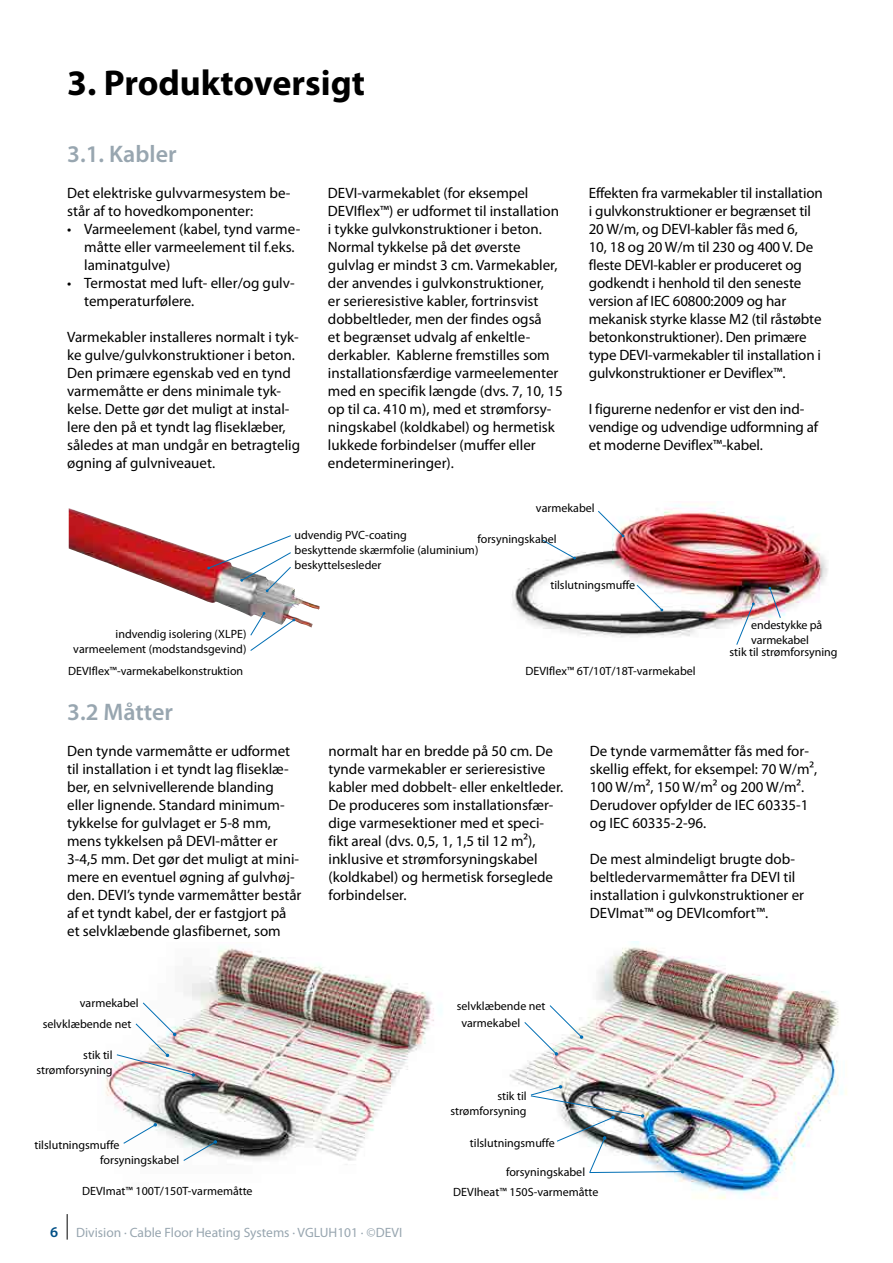
<style>
.page{position:relative;width:893px;height:1263px;background:#fff}
.page>*{position:absolute;margin:0;border:0;box-sizing:border-box;transform-origin:0 0}
.t1{font:700 36px "Myriad Pro";color:#000}
.t2{font:600 24px "Myriad Pro";color:#98a6b0}
.t3{font:15px/18px "Myriad Pro";color:#000}
.t4{font:13.5px "Myriad Pro";color:#98a6b0}
.t5{font:12px/14.4px "Myriad Pro";color:#000}
.s1{font-weight:600;font-size:15px;color:#004f86}
</style>
<div class="page">
<img style="left:105px;top:946px;width:337px;height:219px">
<svg style="left:183px;top:1140px;width:34px;height:22px"></svg>
<svg style="left:122px;top:1123px;width:35px;height:21px"></svg>
<svg style="left:116px;top:1002px;width:79px;height:75px"></svg>
<img style="left:512px;top:505px;width:316px;height:133px">
<svg style="left:541px;top:539px;width:35px;height:20px"></svg>
<svg style="left:636px;top:584px;width:27px;height:27px"></svg>
<svg style="left:597px;top:510px;width:27px;height:27px"></svg>
<svg style="left:736px;top:602px;width:19px;height:43px"></svg>
<svg style="left:768px;top:587px;width:13px;height:32px"></svg>
<img style="left:69px;top:508px;width:250px;height:119px">
<img style="left:207px;top:535px;width:85px;height:57px">
<svg style="left:250px;top:612px;width:45px;height:39px"></svg>
<img style="left:509px;top:941px;width:338px;height:258px">
<svg style="left:523px;top:1004px;width:60px;height:51px"></svg>
<img style="left:530px;top:1085px;width:154px;height:89px">
<svg style="left:67px;top:1214px;width:1px;height:25px"></svg>
<h1 class="t1" style="left:67px;top:63px;width:299px">3. Produktoversigt</h1>
<h2 class="t2" style="left:67px;top:140px;width:111px">3.1. Kabler</h2>
<p class="t3" style="left:67px;top:184px;width:225px">Det elektriske gulvvarmesystem be&shy;står af to hovedkomponenter:</p>
<p class="t3" style="left:84px;top:220px;width:218px;text-indent:-17px">• Varmeelement (kabel, tynd varme&shy;måtte eller varmeelement til f.eks. laminatgulve)</p>
<p class="t3" style="left:84px;top:274px;width:212px;text-indent:-17px">• Termostat med luft- eller/og gulv&shy;temperaturfølere.</p>
<p class="t3" style="left:67px;top:328px;width:234px">Varmekabler installeres normalt i tyk&shy;ke gulve/gulvkonstruktioner i beton.<br>Den primære egenskab ved en tynd varmemåtte er dens minimale tyk&shy;kelse. Dette gør det muligt at instal&shy;lere den på et tyndt lag fliseklæber, således at man undgår en betragtelig øgning af gulvniveauet.</p>
<p class="t3" style="left:328px;top:184px;width:236px">DEVI-varmekablet (for eksempel DEVIflex™) er udformet til installation i tykke gulvkonstruktioner i beton.<br>Normal tykkelse på det øverste gulvlag er mindst 3 cm. Varmekabler, der anvendes i gulvkonstruktioner,<br>er serieresistive kabler, fortrinsvist dobbeltleder, men der findes også<br>et begrænset udvalg af enkeltle&shy;derkabler. Kablerne fremstilles som installationsfærdige varmeelementer med en specifik længde (dvs. 7, 10, 15 op til ca. 410 m), med et strømforsy&shy;ningskabel (koldkabel) og hermetisk lukkede forbindelser (muffer eller endetermineringer).</p>
<p class="t3" style="left:589px;top:184px;width:236px">Effekten fra varmekabler til installation i gulvkonstruktioner er begrænset til 20 W/m, og DEVI-kabler fås med 6,<br>10, 18 og 20 W/m til 230 og 400 V. De fleste DEVI-kabler er produceret og godkendt i henhold til den seneste version af IEC 60800:2009 og har mekanisk styrke klasse M2 (til råstøbte betonkonstruktioner). Den primære type DEVI-varmekabler til installation i gulvkonstruktioner er Deviflex™.</p>
<p class="t3" style="left:589px;top:400px;width:231px">I figurerne nedenfor er vist den ind&shy;vendige og udvendige udformning af et moderne Deviflex™-kabel.</p>
<p class="t5" style="left:536px;top:501px;width:60px">varmekabel</p>
<p class="t5" style="left:73px;top:626px;width:175px;line-height:15.1px;text-align:right">indvendig isolering (XLPE) varmeelement (modstandsgevind)</p>
<p class="t5" style="left:68px;top:664px;width:177px">DEVIflex™-varmekabelkonstruktion</p>
<p class="t5" style="left:295px;top:527px;width:185px;line-height:15.1px">udvendig PVC-coating<br>beskyttende skærmfolie (aluminium) beskyttelsesleder</p>
<p class="t5" style="left:477px;top:532px;width:81px">forsyningskabel</p>
<p class="t5" style="left:550px;top:578px;width:86px">tilslutningsmuffe</p>
<p class="t5" style="left:525px;top:664px;width:172px">DEVIflex™ 6T/10T/18T-varmekabel</p>
<p class="t5" style="left:751px;top:618px;width:73px">endestykke på varmekabel</p>
<p class="t5" style="left:729px;top:645px;width:110px">stik til strømforsyning</p>
<h2 class="t2" style="left:67px;top:698px;width:107px">3.2 Måtter</h2>
<p class="t3" style="left:67px;top:742px;width:236px">Den tynde varmemåtte er udformet til installation i et tyndt lag fliseklæ&shy;ber, en selvnivellerende blanding eller lignende. Standard minimum&shy;tykkelse for gulvlaget er 5-8 mm, mens tykkelsen på DEVI-måtter er 3-4,5 mm. Det gør det muligt at mini&shy;mere en eventuel øgning af gulvhøj&shy;den. DEVI’s tynde varmemåtter består af et tyndt kabel, der er fastgjort på et selvklæbende glasfibernet, som</p>
<p class="t3" style="left:328px;top:742px;width:236px">normalt har en bredde på 50 cm. De tynde varmekabler er serieresistive kabler med dobbelt- eller enkeltleder.<br>De produceres som installationsfær&shy;dige varmesektioner med et speci&shy;fikt areal (dvs. 0,5, 1, 1,5 til 12 m²), inklusive et strømforsyningskabel (koldkabel) og hermetisk forseglede forbindelser.</p>
<p class="t3" style="left:590px;top:742px;width:229px">De tynde varmemåtter fås med for&shy;skellig effekt, for eksempel: 70 W/m²,<br>100 W/m², 150 W/m² og 200 W/m².<br>Derudover opfylder de IEC 60335-1 og IEC 60335-2-96.</p>
<p class="t3" style="left:590px;top:850px;width:216px">De mest almindeligt brugte dob&shy;beltledervarmemåtter fra DEVI til installation i gulvkonstruktioner er DEVImat™ og DEVIcomfort™.</p>
<p class="t5" style="left:43px;top:993px;width:97px;line-height:21px;text-indent:37px">varmekabel selvklæbende net</p>
<p class="t5" style="left:36px;top:1048px;width:78px;text-align:right">stik til strømforsyning</p>
<p class="t5" style="left:35px;top:1138px;width:86px">tilslutningsmuffe</p>
<p class="t5" style="left:100px;top:1153px;width:81px">forsyningskabel</p>
<p class="t5" style="left:82px;top:1184px;width:172px">DEVImat™ 100T/150T-varmemåtte</p>
<p class="t4" style="left:50px;top:1225px;width:354px"><span class="s1">6</span> Division · Cable Floor Heating Systems · VGLUH101 · ©DEVI</p>
<p class="t5" style="left:457px;top:999px;width:90px">selvklæbende net</p>
<p class="t5" style="left:461px;top:1016px;width:60px">varmekabel</p>
<p class="t5" style="left:450px;top:1089px;width:78px;text-align:right">stik til strømforsyning</p>
<p class="t5" style="left:470px;top:1136px;width:86px">tilslutningsmuffe</p>
<p class="t5" style="left:506px;top:1165px;width:81px">forsyningskabel</p>
<p class="t5" style="left:453px;top:1185px;width:147px">DEVIheat™ 150S-varmemåtte</p>
</div>
